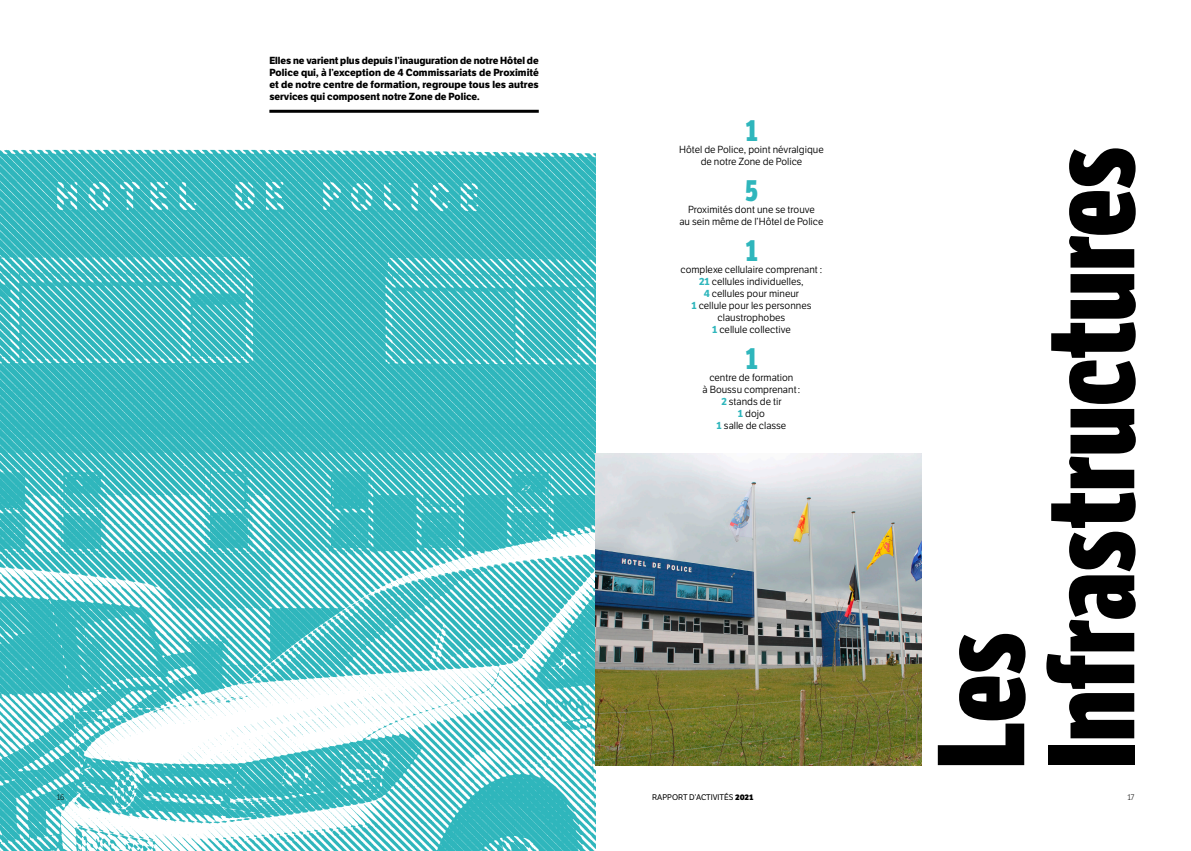
<style>
.page{position:relative;width:1191px;height:851px;background:#fff}
.page>*{position:absolute;margin:0;border:0;box-sizing:border-box;transform-origin:0 0}
.t1{font:800 120px/110px "LFT Etica Compressed";color:#000}
.t2{font:800 30px "LFT Etica Compressed";color:#2fb6bc}
.t3{font:10px/12px "LFT Etica";color:#000;text-align:center}
.t4{font:700 10px/12px "LFT Etica";color:#000;text-align:justify}
.t5{font:8px "LFT Etica";color:#000}
.t6{font:300 8px "LFT Etica";color:#000}
.s1{font-weight:700;color:#2fb6bc}
.s2{font-weight:800}
</style>
<div class="page">
<img style="left:0;top:109px;width:595px;height:741px">
<hr style="left:269px;top:110px;width:270px;height:3px;background:#000">
<img style="left:595px;top:453px;width:326px;height:312px">
<p class="t4" style="left:269px;top:55px;width:271px">Elles ne varient plus depuis l’inauguration de notre Hôtel de Police qui, à l’exception de 4 Commissariats de Proximité et de notre centre de formation, regroupe tous les autres services qui composent notre Zone de Police.</p>
<p class="t2" style="left:745px;top:112px;width:13px">1</p>
<p class="t3" style="left:679px;top:143px;width:146px">Hôtel de Police, point névralgique de notre Zone de Police</p>
<p class="t2" style="left:745px;top:172px;width:14px">5</p>
<p class="t3" style="left:679px;top:203px;width:145px">Proximités dont une se trouve<br>au sein même de l’Hôtel de Police</p>
<p class="t2" style="left:745px;top:232px;width:13px">1</p>
<p class="t3" style="left:680px;top:263px;width:143px">complexe cellulaire comprenant :</p>
<p class="t3" style="left:699px;top:275px;width:106px"><span class="s1">21</span> cellules individuelles,<br><span class="s1">4</span> cellules pour mineur</p>
<p class="t3" style="left:691px;top:299px;width:122px"><span class="s1">1</span> cellule pour les personnes claustrophobes</p>
<p class="t3" style="left:712px;top:323px;width:80px"><span class="s1">1</span> cellule collective</p>
<p class="t2" style="left:745px;top:340px;width:13px">1</p>
<p class="t3" style="left:702px;top:371px;width:99px">centre de formation<br>à Boussu comprenant:</p>
<p class="t3" style="left:721px;top:395px;width:62px"><span class="s1">2</span> stands de tir</p>
<p class="t3" style="left:738px;top:407px;width:29px"><span class="s1">1</span> dojo</p>
<p class="t3" style="left:716px;top:419px;width:71px"><span class="s1">1</span> salle de classe</p>
<p class="t1" style="left:928px;top:768px;width:624px;rotate:-90deg">Les<br>Infrastructures</p>
<p class="t6" style="left:57px;top:792px;width:9px">16</p>
<p class="t5" style="left:652px;top:792px;width:102px">RAPPORT D’ACTIVITÉS <span class="s2">2021</span></p>
<p class="t6" style="left:1127px;top:792px;width:8px">17</p>
</div>
